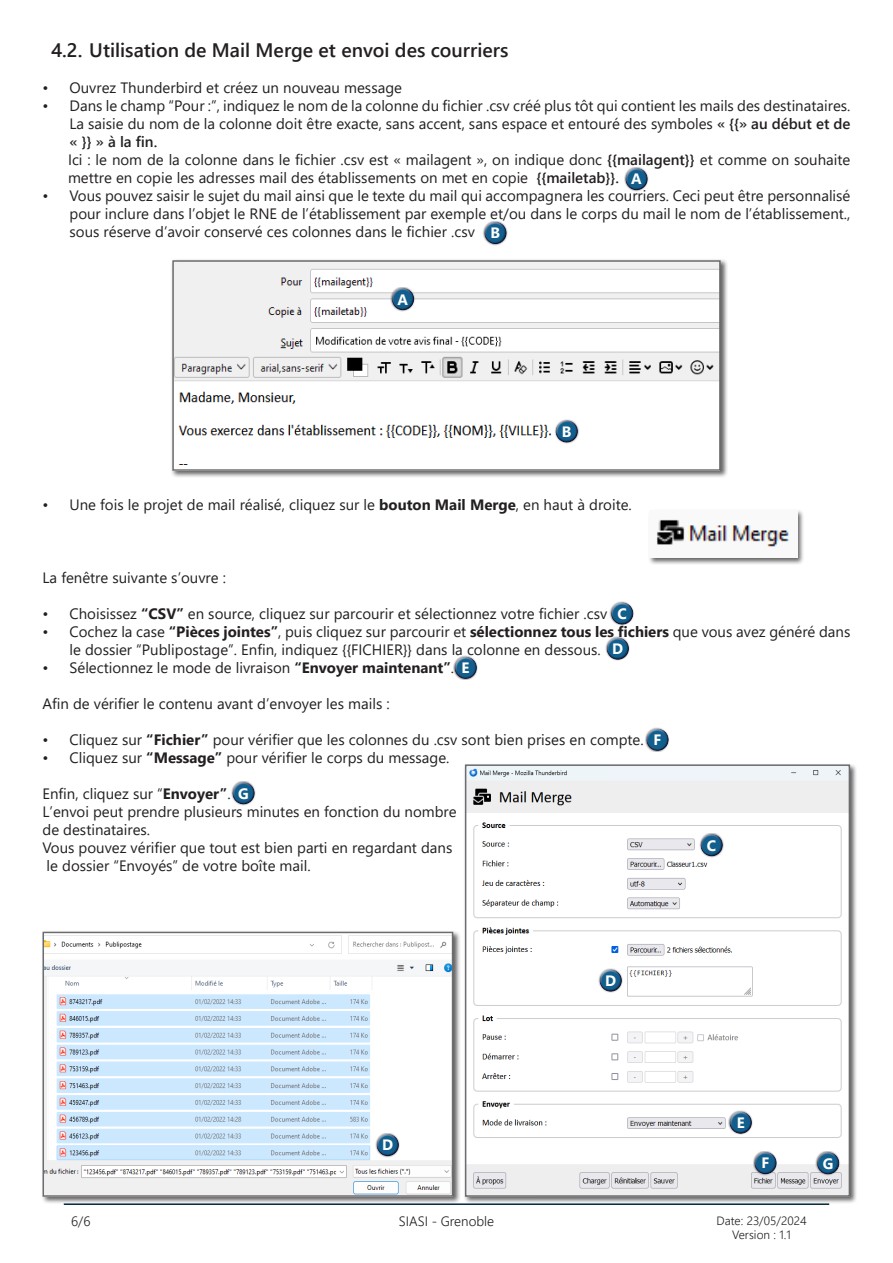
<style>
.page{position:relative;width:893px;height:1263px;background:#fff}
.page>*{position:absolute;margin:0;border:0;box-sizing:border-box;transform-origin:0 0}
.t1{font:600 19.5px "Segoe UI";color:#231f20}
.RU_parag_standard__12-justif{font:15px/18px "Segoe UI";color:#231f20}
.t2{font:700 15px "Segoe UI";color:#fff}
.t3{font:300 13.5px "Segoe UI";color:#231f20}
.t4{font:300 12px/14.4px "Segoe UI";color:#231f20;text-align:center}
.s1{font-weight:600}
.s2{font-weight:700}
</style>
<div class="page">
<hr style="left:64px;top:1203px;width:765px;height:2px;background:#002a3b">
<div style="left:171px;top:259px;width:557px;height:219px;background:#231f20;opacity:.7"></div>
<img style="left:175px;top:263px;width:543px;height:205px">
<div style="left:172px;top:260px;width:549px;height:211px;border:2px solid #6c6d70"></div>
<div style="left:648px;top:509px;width:156px;height:56px;background:#231f20;opacity:.7"></div>
<img style="left:649px;top:510px;width:148px;height:48px">
<div style="left:623px;top:166px;width:25px;height:18px;background:#fff;opacity:.75"></div>
<div style="left:625px;top:172px;width:24px;height:20px;background:#231f46;opacity:.53"></div>
<div style="left:390px;top:287px;width:26px;height:25px;background:#fff"></div>
<div style="left:390px;top:286px;width:25px;height:18px;background:#fff;opacity:.75"></div>
<div style="left:391px;top:292px;width:25px;height:20px;background:#231f46;opacity:.53"></div>
<div style="left:482px;top:220px;width:25px;height:18px;background:#fff;opacity:.75"></div>
<div style="left:483px;top:226px;width:25px;height:20px;background:#231f46;opacity:.53"></div>
<div style="left:554px;top:419px;width:25px;height:25px;background:#fff"></div>
<div style="left:554px;top:418px;width:24px;height:18px;background:#fff;opacity:.75"></div>
<div style="left:555px;top:424px;width:24px;height:21px;background:#231f46;opacity:.53"></div>
<div style="left:609px;top:600px;width:25px;height:19px;background:#fff;opacity:.75"></div>
<div style="left:610px;top:606px;width:25px;height:21px;background:#231f46;opacity:.53"></div>
<div style="left:605px;top:635px;width:25px;height:19px;background:#fff;opacity:.75"></div>
<div style="left:606px;top:641px;width:25px;height:21px;background:#231f46;opacity:.53"></div>
<div style="left:453px;top:654px;width:24px;height:19px;background:#fff;opacity:.75"></div>
<div style="left:454px;top:660px;width:24px;height:21px;background:#231f46;opacity:.53"></div>
<div style="left:644px;top:726px;width:25px;height:19px;background:#fff;opacity:.75"></div>
<div style="left:645px;top:732px;width:25px;height:21px;background:#231f46;opacity:.53"></div>
<div style="left:230px;top:780px;width:25px;height:18px;background:#fff;opacity:.75"></div>
<div style="left:232px;top:786px;width:24px;height:20px;background:#231f46;opacity:.53"></div>
<div style="left:463px;top:763px;width:394px;height:441px;background:#231f20;opacity:.7"></div>
<img style="left:468px;top:767px;width:379px;height:427px">
<div style="left:465px;top:764px;width:385px;height:433px;border:2px solid #6c6d70"></div>
<div style="left:598px;top:968px;width:25px;height:25px;background:#fff"></div>
<div style="left:598px;top:967px;width:24px;height:19px;background:#fff;opacity:.75"></div>
<div style="left:599px;top:973px;width:25px;height:21px;background:#231f46;opacity:.53"></div>
<div style="left:728px;top:1110px;width:25px;height:25px;background:#fff"></div>
<div style="left:728px;top:1109px;width:24px;height:19px;background:#fff;opacity:.75"></div>
<div style="left:729px;top:1115px;width:24px;height:21px;background:#231f46;opacity:.53"></div>
<div style="left:753px;top:1151px;width:25px;height:24px;background:#fff"></div>
<div style="left:752px;top:1150px;width:25px;height:18px;background:#fff;opacity:.75"></div>
<div style="left:753px;top:1156px;width:25px;height:20px;background:#231f46;opacity:.53"></div>
<div style="left:815px;top:1151px;width:26px;height:25px;background:#231f20;opacity:.8"></div>
<div style="left:815px;top:1150px;width:25px;height:18px;background:#fff;opacity:.75"></div>
<div style="left:816px;top:1156px;width:25px;height:20px;background:#231f46;opacity:.53"></div>
<div style="left:699px;top:833px;width:25px;height:25px;background:#fff"></div>
<div style="left:698px;top:832px;width:25px;height:18px;background:#fff;opacity:.75"></div>
<div style="left:700px;top:838px;width:24px;height:20px;background:#231f46;opacity:.53"></div>
<div style="left:41px;top:930px;width:420px;height:274px;background:#231f20;opacity:.7"></div>
<img style="left:46px;top:935px;width:404px;height:259px">
<div style="left:43px;top:932px;width:410px;height:265px;border:2px solid #6c6d70"></div>
<div style="left:375px;top:1133px;width:25px;height:24px;background:#fff"></div>
<div style="left:375px;top:1132px;width:25px;height:18px;background:#fff;opacity:.75"></div>
<div style="left:376px;top:1138px;width:25px;height:20px;background:#231f46;opacity:.53"></div>
<p class="t1" style="left:51px;top:31px;width:459px">4.2. Utilisation de Mail Merge et envoi des courriers</p>
<p class="RU_parag_standard__12-justif" style="left:43px;top:77px;width:361px">• Ouvrez Thunderbird et créez un nouveau message</p>
<p class="RU_parag_standard__12-justif" style="left:70px;top:95px;width:782px;text-align:justify;text-indent:-27px">• Dans le champ “Pour :”, indiquez le nom de la colonne du fichier .csv créé plus tôt qui contient les mails des destinataires.<br>La saisie du nom de la colonne doit être exacte, sans accent, sans espace et entouré des symboles <span class="s1">« {{» au début et de « }} » à la fin.</span></p>
<p class="RU_parag_standard__12-justif" style="left:68px;top:149px;width:784px">Ici : le nom de la colonne dans le fichier .csv est « mailagent », on indique donc <span class="s1">{{mailagent}}</span> et comme on souhaite mettre en copie les adresses mail des établissements on met en copie <span class="s1">{{mailetab}}.</span></p>
<p class="RU_parag_standard__12-justif" style="left:70px;top:185px;width:782px;text-align:justify;text-indent:-27px">• Vous pouvez saisir le sujet du mail ainsi que le texte du mail qui accompagnera les courriers. Ceci peut être personnalisé pour inclure dans l’objet le RNE de l’établissement par exemple et/ou dans le corps du mail le nom de l’établissement., sous réserve d’avoir conservé ces colonnes dans le fichier .csv</p>
<p class="t2" style="left:631px;top:165px;width:12px">A</p>
<p class="t2" style="left:491px;top:219px;width:11px">B</p>
<p class="t2" style="left:398px;top:285px;width:12px">A</p>
<p class="t2" style="left:562px;top:417px;width:11px">B</p>
<p class="RU_parag_standard__12-justif" style="left:43px;top:494px;width:591px">• Une fois le projet de mail réalisé, cliquez sur le <span class="s2">bouton Mail Merge</span>, en haut à droite.</p>
<p class="RU_parag_standard__12-justif" style="left:43px;top:567px;width:185px">La fenêtre suivante s’ouvre :</p>
<p class="RU_parag_standard__12-justif" style="left:43px;top:603px;width:566px">• Choisissez <span class="s2">“CSV”</span> en source, cliquez sur parcourir et sélectionnez votre fichier .csv</p>
<p class="RU_parag_standard__12-justif" style="left:70px;top:621px;width:782px;text-indent:-27px">• Cochez la case <span class="s2">“Pièces jointes”</span>, puis cliquez sur parcourir et <span class="s2">sélectionnez tous les fichiers</span> que vous avez généré dans le dossier “Publipostage”. Enfin, indiquez {{FICHIER}} dans la colonne en dessous.</p>
<p class="RU_parag_standard__12-justif" style="left:43px;top:657px;width:413px">• Sélectionnez le mode de livraison <span class="s2">“Envoyer maintenant”</span>.</p>
<p class="RU_parag_standard__12-justif" style="left:43px;top:693px;width:349px">Afin de vérifier le contenu avant d’envoyer les mails :</p>
<p class="RU_parag_standard__12-justif" style="left:43px;top:729px;width:603px">• Cliquez sur <span class="s2">“Fichier”</span> pour vérifier que les colonnes du .csv sont bien prises en compte.</p>
<p class="RU_parag_standard__12-justif" style="left:43px;top:747px;width:408px">• Cliquez sur <span class="s2">“Message”</span> pour vérifier le corps du message.</p>
<p class="RU_parag_standard__12-justif" style="left:43px;top:783px;width:190px">Enfin, cliquez sur “<span class="s2">Envoyer”</span>.</p>
<p class="RU_parag_standard__12-justif" style="left:43px;top:801px;width:416px">L’envoi peut prendre plusieurs minutes en fonction du nombre</p>
<p class="RU_parag_standard__12-justif" style="left:43px;top:819px;width:109px">de destinataires.</p>
<p class="RU_parag_standard__12-justif" style="left:43px;top:837px;width:411px">Vous pouvez vérifier que tout est bien parti en regardant dans</p>
<p class="RU_parag_standard__12-justif" style="left:47px;top:855px;width:266px">le dossier “Envoyés” de votre boîte mail.</p>
<p class="t2" style="left:617px;top:599px;width:11px">C</p>
<p class="t2" style="left:612px;top:634px;width:13px">D</p>
<p class="t2" style="left:462px;top:654px;width:9px">E</p>
<p class="t2" style="left:654px;top:726px;width:9px">F</p>
<p class="t2" style="left:238px;top:779px;width:12px">G</p>
<p class="t2" style="left:707px;top:831px;width:11px">C</p>
<p class="t2" style="left:382px;top:1131px;width:13px">D</p>
<p class="t2" style="left:605px;top:966px;width:13px">D</p>
<p class="t2" style="left:737px;top:1108px;width:9px">E</p>
<p class="t2" style="left:761px;top:1149px;width:9px">F</p>
<p class="t2" style="left:823px;top:1149px;width:12px">G</p>
<p class="t3" style="left:71px;top:1208px;width:21px">6/6</p>
<p class="t3" style="left:399px;top:1208px;width:97px">SIASI - Grenoble</p>
<p class="t4" style="left:717px;top:1212px;width:91px">Date: 23/05/2024<br>Version : 1.1</p>
</div>
